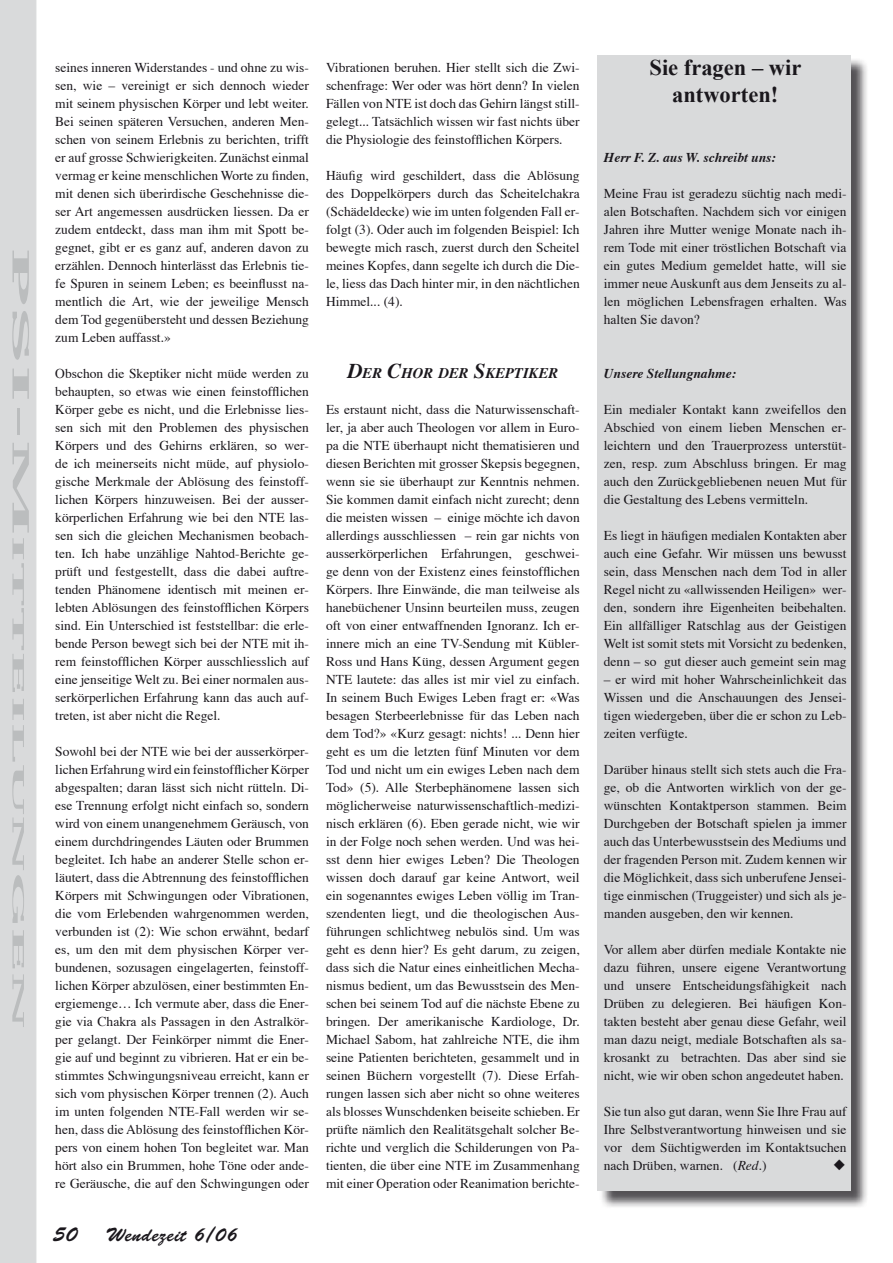
<style>
.page{position:relative;width:893px;height:1263px;background:#fff}
.page>*{position:absolute;margin:0;border:0;box-sizing:border-box;transform-origin:0 0}
.t1{font:700 22.5px/27px "Times New Roman";color:#1a171c;text-align:center}
.t2{font:21px "Brush Script";color:#1a171c}
.t3{font:19.5px "Brush Script";letter-spacing:.025em;color:#1a171c}
.t4{font:700 16.8px "Candida";color:#bbbdbe;scale:4 1}
.t5{font:italic 700 14.7px "Times";color:#1a171c}
.t6{font:13.5px/18px "Times";color:#1a171c;text-align:justify}
.t7{font:italic 700 13.5px "Times";color:#1a171c}
.s1{font-size:24px}
.s2{font-size:21px}
.s3{font-style:italic}
</style>
<div class="page">
<div style="left:0;top:0;width:36px;height:1263px;background:#d9dadb"></div>
<div style="left:599px;top:58px;width:270px;height:1151px;background:#1a171c;opacity:.75"></div>
<div style="left:597px;top:55px;width:253px;height:1136px;background:#d9dadb"></div>
<p class="t4" style="left:28px;top:248px;width:197px;rotate:90deg"><span class="s1">PSI-M</span>itteilungen</p>
<p class="t6" style="left:55px;top:59px;width:255px">seines inneren Widerstandes - und ohne zu wis&shy;sen, wie – vereinigt er sich dennoch wieder mit seinem physischen Körper und lebt weiter.<br>Bei seinen späteren Versuchen, anderen Men&shy;schen von seinem Erlebnis zu berichten, trifft er auf grosse Schwierigkeiten. Zunächst einmal vermag er keine menschlichen Worte zu finden, mit denen sich überirdische Geschehnisse die&shy;ser Art angemessen ausdrücken liessen. Da er zudem entdeckt, dass man ihm mit Spott be&shy;gegnet, gibt er es ganz auf, anderen davon zu erzählen. Dennoch hinterlässt das Erlebnis tie&shy;fe Spuren in seinem Leben; es beeinflusst na&shy;mentlich die Art, wie der jeweilige Mensch dem Tod gegenübersteht und dessen Beziehung zum Leben auffasst.»</p>
<p class="t6" style="left:55px;top:365px;width:255px">Obschon die Skeptiker nicht müde werden zu behaupten, so etwas wie einen feinstofflichen Körper gebe es nicht, und die Erlebnisse lies&shy;sen sich mit den Problemen des physischen Körpers und des Gehirns erklären, so wer&shy;de ich meinerseits nicht müde, auf physiolo&shy;gische Merkmale der Ablösung des feinstoff&shy;lichen Körpers hinzuweisen. Bei der ausser&shy;körperlichen Erfahrung wie bei den NTE las&shy;sen sich die gleichen Mechanismen beobach&shy;ten. Ich habe unzählige Nahtod-Berichte ge&shy;prüft und festgestellt, dass die dabei auftre&shy;tenden Phänomene identisch mit meinen er&shy;lebten Ablösungen des feinstofflichen Körpers sind. Ein Unterschied ist feststellbar: die erle&shy;bende Person bewegt sich bei der NTE mit ih&shy;rem feinstofflichen Körper ausschliesslich auf eine jenseitige Welt zu. Bei einer normalen aus&shy;serkörperlichen Erfahrung kann das auch auf&shy;treten, ist aber nicht die Regel.</p>
<p class="t6" style="left:55px;top:743px;width:255px">Sowohl bei der NTE wie bei der ausserkörper&shy;lichen Erfahrung wird ein feinstofflicher Körper abgespalten; daran lässt sich nicht rütteln. Di&shy;ese Trennung erfolgt nicht einfach so, sondern wird von einem unangenehmem Geräusch, von einem durchdringendes Läuten oder Brummen begleitet. Ich habe an anderer Stelle schon er&shy;läutert, dass die Abtrennung des feinstofflichen Körpers mit Schwingungen oder Vibrationen, die vom Erlebenden wahrgenommen werden, verbunden ist (2): Wie schon erwähnt, bedarf es, um den mit dem physischen Körper ver&shy;bundenen, sozusagen eingelagerten, feinstoff&shy;lichen Körper abzulösen, einer bestimmten En&shy;ergiemenge… Ich vermute aber, dass die Ener&shy;gie via Chakra als Passagen in den Astralkör&shy;per gelangt. Der Feinkörper nimmt die Ener&shy;gie auf und beginnt zu vibrieren. Hat er ein be&shy;stimmtes Schwingungsniveau erreicht, kann er sich vom physischen Körper trennen (2). Auch im unten folgenden NTE-Fall werden wir se&shy;hen, dass die Ablösung des feinstofflichen Kör&shy;pers von einem hohen Ton begleitet war. Man hört also ein Brummen, hohe Töne oder ande&shy;re Geräusche, die auf den Schwingungen oder</p>
<h2 class="t2" style="left:53px;top:1222px;width:26px">50</h2>
<h3 class="t3" style="left:106px;top:1223px;width:133px">Wendezeit 6/06</h3>
<p class="t6" style="left:326px;top:59px;width:255px">Vibrationen beruhen. Hier stellt sich die Zwi&shy;schenfrage: Wer oder was hört denn? In vielen Fällen von NTE ist doch das Gehirn längst still&shy;gelegt... Tatsächlich wissen wir fast nichts über die Physiologie des feinstofflichen Körpers.</p>
<p class="t6" style="left:326px;top:167px;width:255px">Häufig wird geschildert, dass die Ablösung des Doppelkörpers durch das Scheitelchakra (Schädeldecke) wie im unten folgenden Fall er&shy;folgt (3). Oder auch im folgenden Beispiel: Ich bewegte mich rasch, zuerst durch den Scheitel meines Kopfes, dann segelte ich durch die Die&shy;le, liess das Dach hinter mir, in den nächtlichen Himmel... (4).</p>
<p class="t5" style="left:347px;top:364px;width:212px"><span class="s2">D</span>ER <span class="s2">C</span>HOR DER <span class="s2">S</span>KEPTIKER</p>
<p class="t6" style="left:326px;top:401px;width:255px">Es erstaunt nicht, dass die Naturwissenschaft&shy;ler, ja aber auch Theologen vor allem in Euro&shy;pa die NTE überhaupt nicht thematisieren und diesen Berichten mit grosser Skepsis begegnen, wenn sie sie überhaupt zur Kenntnis nehmen.<br>Sie kommen damit einfach nicht zurecht; denn die meisten wissen – einige möchte ich davon allerdings ausschliessen – rein gar nichts von ausserkörperlichen Erfahrungen, geschwei&shy;ge denn von der Existenz eines feinstofflichen Körpers. Ihre Einwände, die man teilweise als hanebüchener Unsinn beurteilen muss, zeugen oft von einer entwaffnenden Ignoranz. Ich er&shy;innere mich an eine TV-Sendung mit Kübler-Ross und Hans Küng, dessen Argument gegen NTE lautete: das alles ist mir viel zu einfach.<br>In seinem Buch Ewiges Leben fragt er: «Was besagen Sterbeerlebnisse für das Leben nach dem Tod?» «Kurz gesagt: nichts! ... Denn hier geht es um die letzten fünf Minuten vor dem Tod und nicht um ein ewiges Leben nach dem Tod» (5). Alle Sterbephänomene lassen sich möglicherweise naturwissenschaftlich-medizi&shy;nisch erklären (6). Eben gerade nicht, wie wir in der Folge noch sehen werden. Und was hei&shy;sst denn hier ewiges Leben? Die Theologen wissen doch darauf gar keine Antwort, weil ein sogenanntes ewiges Leben völlig im Tran&shy;szendenten liegt, und die theologischen Aus&shy;führungen schlichtweg nebulös sind. Um was geht es denn hier? Es geht darum, zu zeigen, dass sich die Natur eines einheitlichen Mecha&shy;nismus bedient, um das Bewusstsein des Men&shy;schen bei seinem Tod auf die nächste Ebene zu bringen. Der amerikanische Kardiologe, Dr.<br>Michael Sabom, hat zahlreiche NTE, die ihm seine Patienten berichteten, gesammelt und in seinen Büchern vorgestellt (7). Diese Erfah&shy;rungen lassen sich aber nicht so ohne weiteres als blosses Wunschdenken beiseite schieben. Er prüfte nämlich den Realitätsgehalt solcher Be&shy;richte und verglich die Schilderungen von Pa&shy;tienten, die über eine NTE im Zusammenhang mit einer Operation oder Reanimation berichte-</p>
<h1 class="t1" style="left:649px;top:53px;width:153px">Sie fragen – wir antworten!</h1>
<p class="t7" style="left:604px;top:149px;width:174px">Herr F. Z. aus W. schreibt uns:</p>
<p class="t6" style="left:604px;top:185px;width:244px">Meine Frau ist geradezu süchtig nach medi&shy;alen Botschaften. Nachdem sich vor einigen Jahren ihre Mutter wenige Monate nach ih&shy;rem Tode mit einer tröstlichen Botschaft via ein gutes Medium gemeldet hatte, will sie immer neue Auskunft aus dem Jenseits zu al&shy;len möglichen Lebensfragen erhalten. Was halten Sie davon?</p>
<p class="t7" style="left:604px;top:365px;width:134px">Unsere Stellungnahme:</p>
<p class="t6" style="left:604px;top:401px;width:244px">Ein medialer Kontakt kann zweifellos den Abschied von einem lieben Menschen er&shy;leichtern und den Trauerprozess unterstüt&shy;zen, resp. zum Abschluss bringen. Er mag auch den Zurückgebliebenen neuen Mut für die Gestaltung des Lebens vermitteln.</p>
<p class="t6" style="left:604px;top:527px;width:244px">Es liegt in häufigen medialen Kontakten aber auch eine Gefahr. Wir müssen uns bewusst sein, dass Menschen nach dem Tod in aller Regel nicht zu «allwissenden Heiligen» wer&shy;den, sondern ihre Eigenheiten beibehalten.<br>Ein allfälliger Ratschlag aus der Geistigen Welt ist somit stets mit Vorsicht zu bedenken, denn – so gut dieser auch gemeint sein mag</p>
<p class="t6" style="left:604px;top:671px;width:244px">– er wird mit hoher Wahrscheinlichkeit das Wissen und die Anschauungen des Jensei&shy;tigen wiedergeben, über die er schon zu Leb&shy;zeiten verfügte.</p>
<p class="t6" style="left:604px;top:761px;width:244px">Darüber hinaus stellt sich stets auch die Fra&shy;ge, ob die Antworten wirklich von der ge&shy;wünschten Kontaktperson stammen. Beim Durchgeben der Botschaft spielen ja immer auch das Unterbewusstsein des Mediums und der fragenden Person mit. Zudem kennen wir die Möglichkeit, dass sich unberufene Jensei&shy;tige einmischen (Truggeister) und sich als je&shy;manden ausgeben, den wir kennen.</p>
<p class="t6" style="left:604px;top:941px;width:244px">Vor allem aber dürfen mediale Kontakte nie dazu führen, unsere eigene Verantwortung und unsere Entscheidungsfähigkeit nach Drüben zu delegieren. Bei häufigen Kon&shy;takten besteht aber genau diese Gefahr, weil man dazu neigt, mediale Botschaften als sa&shy;krosankt zu betrachten. Das aber sind sie nicht, wie wir oben schon angedeutet haben.</p>
<p class="t6" style="left:604px;top:1103px;width:244px">Sie tun also gut daran, wenn Sie Ihre Frau auf Ihre Selbstverantwortung hinweisen und sie vor dem Süchtigwerden im Kontaktsuchen nach Drüben, warnen. (<span class="s3">Red.</span>)</p>
</div>
